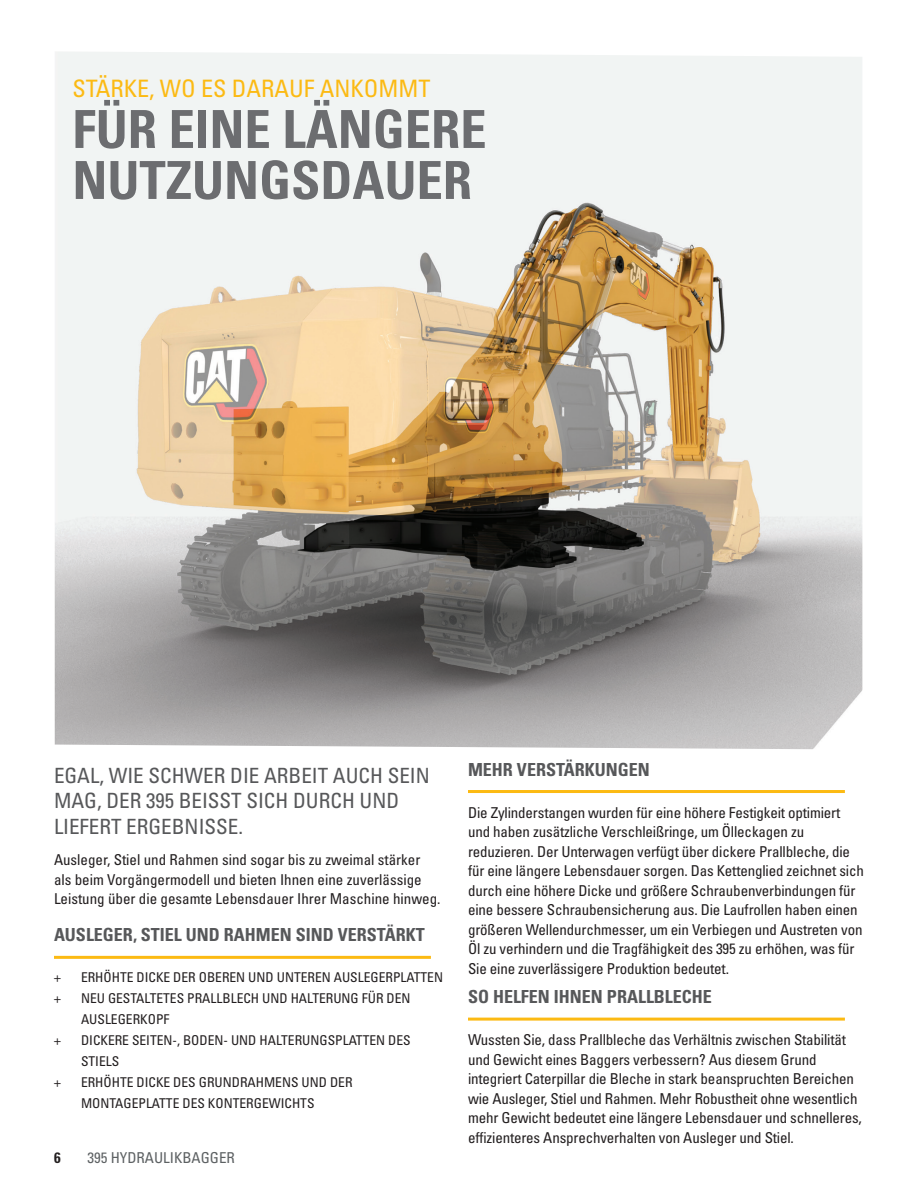
<style>
.page{position:relative;width:918px;height:1188px;background:#fff}
.page>*{position:absolute;margin:0;border:0;box-sizing:border-box;transform-origin:0 0}
.Headline_large_white{font:52.5px/51px "Univers LTCYR 67 Bold Cond";color:#6c6d70}
.Headline_small_yello{font:condensed 24px "Univers LTCYR 57";color:#fcba13}
.Headline_small_gray{font:condensed 21px/25.5px "Univers LTCYR 57";color:#57585a}
.Subhead_small_gray{font:18px "Univers LTCYR 67 Bold Cond";color:#57585a}
.Body_copy{font:condensed 15px/19.5px "Univers LTCYR 57";letter-spacing:-.01em;color:#231f20}
.t1{font:condensed 15px "Univers LTCYR 57";color:#5d6163}
.t2{font:15px "Univers LTCYR 67 Bold Cond";color:#231f20}
.t3{font:condensed 13.5px/21px "Univers LTCYR 57";color:#231f20}
</style>
<div class="page">
<img style="left:54px;top:52px;width:808px;height:698px">
<hr style="left:54px;top:956px;width:377px;height:3px;background:#fcba13">
<hr style="left:468px;top:790px;width:377px;height:3px;background:#fcba13">
<hr style="left:468px;top:1018px;width:377px;height:3px;background:#fcba13">
<p class="Headline_small_yello" style="left:72px;top:73px;width:360px">STÄRKE, WO ES DARAUF ANKOMMT</p>
<p class="Headline_large_white" style="left:72px;top:103px;width:416px">FÜR EINE LÄNGERE<br>NUTZUNGSDAUER</p>
<p class="Headline_small_gray" style="left:54px;top:762px;width:377px">EGAL, WIE SCHWER DIE ARBEIT AUCH SEIN<br>MAG, DER 395 BEISST SICH DURCH UND<br>LIEFERT ERGEBNISSE.</p>
<p class="Body_copy" style="left:54px;top:850px;width:388px">Ausleger, Stiel und Rahmen sind sogar bis zu zweimal stärker als beim Vorgängermodell und bieten Ihnen eine zuverlässige<br>Leistung über die gesamte Lebensdauer Ihrer Maschine hinweg.</p>
<p class="Subhead_small_gray" style="left:54px;top:924px;width:372px">AUSLEGER, STIEL UND RAHMEN SIND VERSTÄRKT</p>
<p class="t3" style="left:54px;top:967px;width:8px">+</p>
<p class="t3" style="left:81px;top:967px;width:364px">ERHÖHTE DICKE DER OBEREN UND UNTEREN AUSLEGERPLATTEN</p>
<p class="t3" style="left:54px;top:988px;width:8px">+</p>
<p class="t3" style="left:81px;top:988px;width:331px">NEU GESTALTETES PRALLBLECH UND HALTERUNG FÜR DEN<br>AUSLEGERKOPF</p>
<p class="t3" style="left:54px;top:1030px;width:8px">+</p>
<p class="t3" style="left:81px;top:1030px;width:331px">DICKERE SEITEN-, BODEN- UND HALTERUNGSPLATTEN DES<br>STIELS</p>
<p class="t3" style="left:54px;top:1072px;width:8px">+</p>
<p class="t3" style="left:81px;top:1072px;width:273px">ERHÖHTE DICKE DES GRUNDRAHMENS UND DER<br>MONTAGEPLATTE DES KONTERGEWICHTS</p>
<p class="t2" style="left:54px;top:1148px;width:8px">6</p>
<p class="t1" style="left:87px;top:1148px;width:149px">395 HYDRAULIKBAGGER</p>
<p class="Subhead_small_gray" style="left:468px;top:758px;width:183px">MEHR VERSTÄRKUNGEN</p>
<p class="Body_copy" style="left:468px;top:802px;width:397px">Die Zylinderstangen wurden für eine höhere Festigkeit optimiert und haben zusätzliche Verschleißringe, um Ölleckagen zu reduzieren. Der Unterwagen verfügt über dickere Prallbleche, die für eine längere Lebensdauer sorgen. Das Kettenglied zeichnet sich durch eine höhere Dicke und größere Schraubenverbindungen für eine bessere Schraubensicherung aus. Die Laufrollen haben einen größeren Wellendurchmesser, um ein Verbiegen und Austreten von Öl zu verhindern und die Tragfähigkeit des 395 zu erhöhen, was für Sie eine zuverlässigere Produktion bedeutet.</p>
<p class="Subhead_small_gray" style="left:468px;top:986px;width:245px">SO HELFEN IHNEN PRALLBLECHE</p>
<p class="Body_copy" style="left:468px;top:1030px;width:395px">Wussten Sie, dass Prallbleche das Verhältnis zwischen Stabilität und Gewicht eines Baggers verbessern? Aus diesem Grund integriert Caterpillar die Bleche in stark beanspruchten Bereichen wie Ausleger, Stiel und Rahmen. Mehr Robustheit ohne wesentlich mehr Gewicht bedeutet eine längere Lebensdauer und schnelleres, effizienteres Ansprechverhalten von Ausleger und Stiel.</p>
</div>
